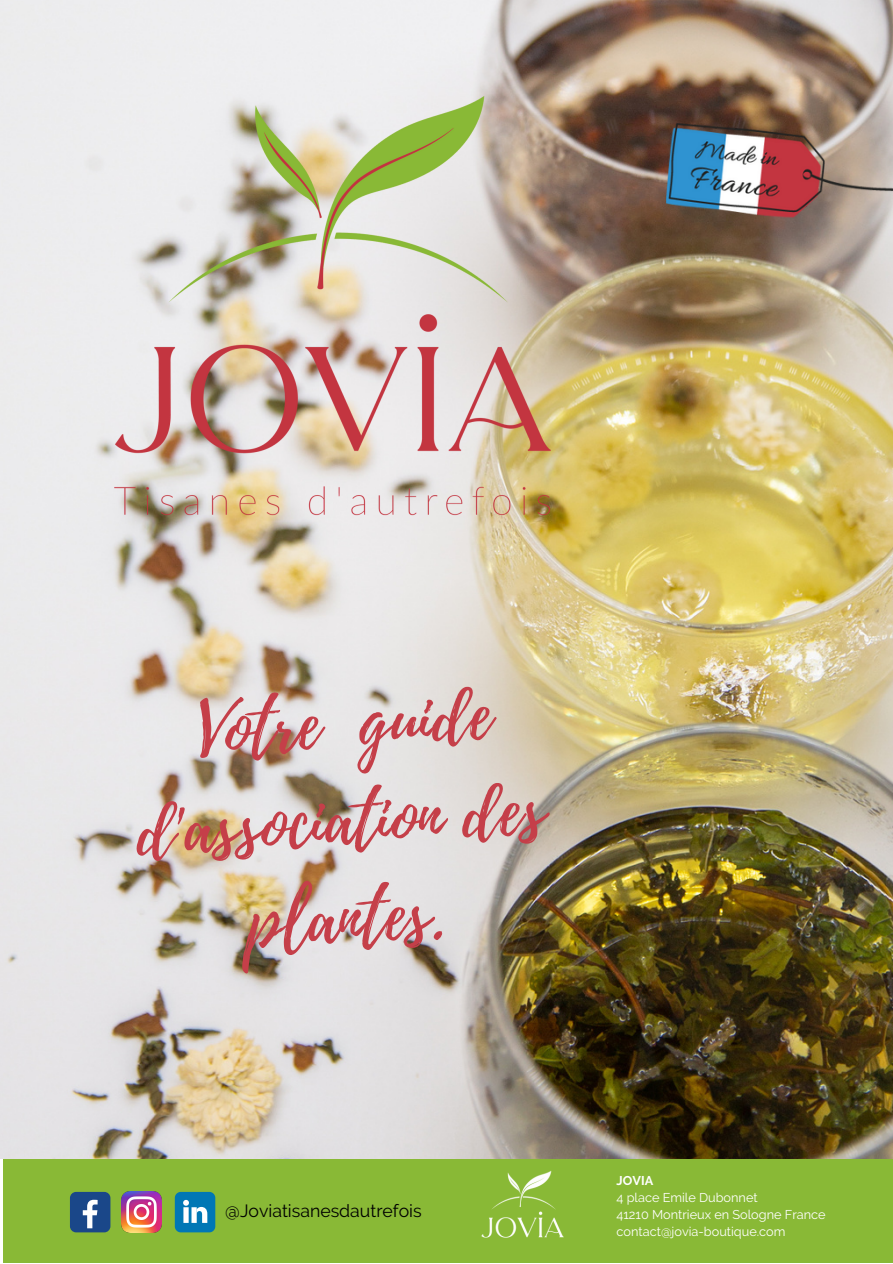
<style>
.page{position:relative;width:893px;height:1264px;background:#fff}
.page>*{position:absolute;margin:0;border:0;box-sizing:border-box;transform-origin:0 0}
.t1{font:70.95px/97.6px "Playlist Script";color:#c53f49;text-align:center}
.t2{font:17.7px "Raleway";color:#000}
.t3{font:12.75px/17px "Raleway";color:#fff}
.t4{font:700 12.75px "Raleway";color:#fff}
</style>
<div class="page">
<img style="left:0;top:0;width:892px;height:1158px">
<img style="left:90px;top:64px;width:484px;height:483px">
<div style="left:3px;top:1159px;width:889px;height:103px;background:#89b936"></div>
<img style="left:481px;top:1170px;width:83px;height:68px">
<img style="left:648px;top:64px;width:244px;height:217px">
<img style="left:121px;top:1191px;width:41px;height:41px">
<div style="left:70px;top:1191px;width:40px;height:41px;background:#1a4789;border-radius:6px"></div>
<svg style="left:83px;top:1199px;width:15px;height:29px"></svg>
<svg style="left:175px;top:1191px;width:40px;height:41px"></svg>
<h1 class="t1" style="left:129px;top:686px;width:409px;rotate:-3deg">Votre guide d'association des plantes.</h1>
<h2 class="t2" style="left:225px;top:1200px;width:198px">@Joviatisanesdautrefois</h2>
<p class="t4" style="left:616px;top:1172px;width:38px">JOVIA</p>
<p class="t3" style="left:616px;top:1188px;width:210px">4 place Emile Dubonnet<br>41210 Montrieux en Sologne France contact@jovia-boutique.com</p>
</div>
